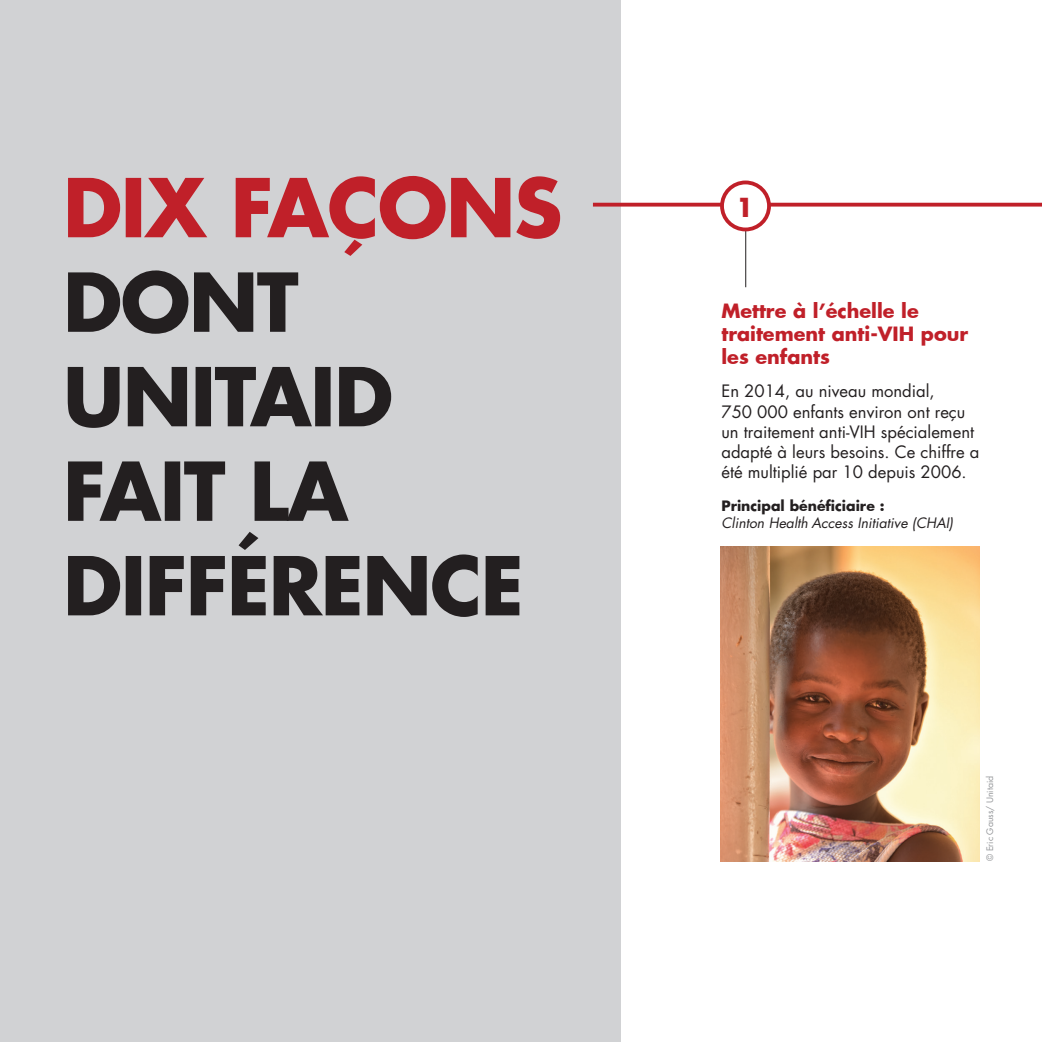
<style>
.page{position:relative;width:1042px;height:1042px;background:#fff}
.page>*{position:absolute;margin:0;border:0;box-sizing:border-box;transform-origin:0 0}
.t1{font:700 78.75px/94.5px "Futura";letter-spacing:-.02em;color:#231f20}
.t2{font:700 25.55px "Futura";color:#c02029}
.t3{font:700 19.25px/23.1px "Futura";color:#c02029}
.t4{font:16.62px/20.1px "Futura";color:#231f20}
.t5{font:italic 14px/16.8px "Futura";color:#231f20}
.t6{font:8.75px "Futura";color:#939598}
.s1{color:#c02029}
.s2{font-weight:700;font-style:normal}
</style>
<div class="page">
<div style="left:0;top:0;width:620px;height:1042px;background:#d1d2d4"></div>
<svg style="left:593px;top:203px;width:449px;height:4px;background:#c6373f"></svg>
<hr style="left:745px;top:197px;width:1px;height:90px;background:#231f20">
<div style="left:722px;top:182px;width:47px;height:47px;background:#fff;border-radius:50%"></div>
<div style="left:720px;top:180px;width:51px;height:51px;border:4px solid #c02029;border-radius:50%"></div>
<img style="left:720px;top:547px;width:259px;height:314px">
<p class="t1" style="left:63px;top:158px;width:501px"><span class="s1">DIX FAÇONS<br></span>DONT<br>UNITAID<br>FAIT LA<br>DIFFÉRENCE</p>
<p class="t2" style="left:736px;top:189px;width:19px">1</p>
<p class="t3" style="left:721px;top:298px;width:248px">Mettre à l’échelle le traitement anti-VIH pour les enfants</p>
<p class="t4" style="left:721px;top:381px;width:260px">En 2014, au niveau mondial,<br>750 000 enfants environ ont reçu un traitement anti-VIH spécialement adapté à leurs besoins. Ce chiffre a été multiplié par 10 depuis 2006.</p>
<p class="t5" style="left:721px;top:497px;width:233px"><span class="s2">Principal bénéficiaire :<br></span>Clinton Health Access Initiative (CHAI)</p>
<p class="t6" style="left:984px;top:861px;width:87px;rotate:-90deg">© Eric Gauss/ Unitaid</p>
</div>
